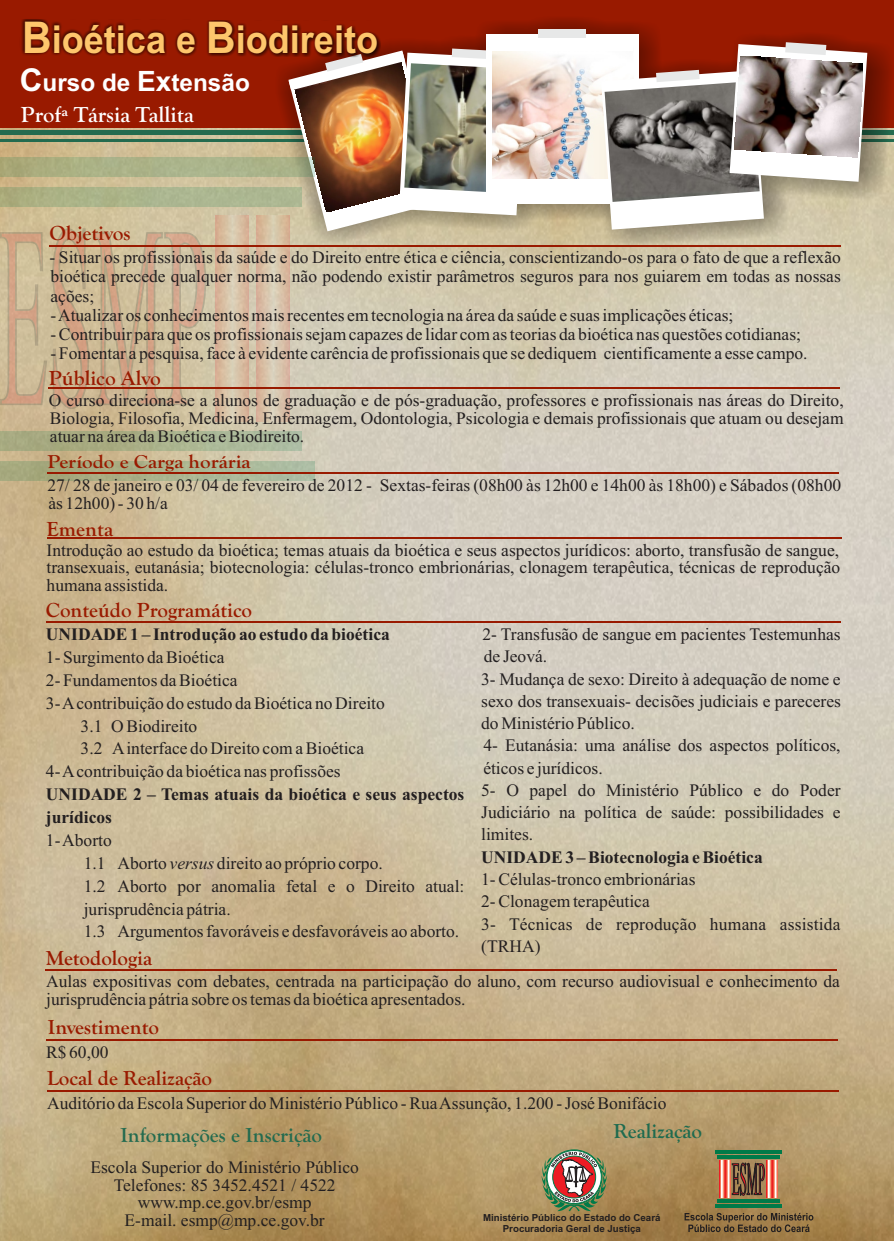
<style>
.page{position:relative;width:894px;height:1241px;background:#fff}
.page>*{position:absolute;margin:0;border:0;box-sizing:border-box;transform-origin:0 0}
.t1{font:700 38.5px "Arial";color:#fec66c;scale:.94 1}
.t2{font:700 24.32px "Arial";color:#fff}
.t3{font:700 22.57px "Goudy Old Style T";color:#fff}
.t4{font:700 21px "Goudy Old Style T";color:#991a00}
.t5{font:700 21px "Goudy Old Style T";color:#246b4f}
.t6{font:700 21px "Goudy Old Style T";color:#1f6b4f}
.t7{font:700 19.25px "Goudy Old Style T";color:#991a00;scale:1.09 1}
.t8{font:17.5px/22.2px "Times New Roman";color:#231f20}
.t9{font:700 17.5px/22.9px "Times New Roman";color:#231f20}
.t10{font:700 9.62px/10.8px "Arial";color:#231f20;text-align:center}
.s1{font-size:43.75px}
.s2{font-size:31.5px}
.s3{font-size:28px}
.s4{font-style:italic}
</style>
<div class="page">
<img style="left:0;top:250px;width:893px;height:990px">
<div style="left:0;top:0;width:893px;height:127px;background:#991a00"></div>
<svg style="left:525px;top:14px;width:369px;height:236px"></svg>
<div style="left:486px;top:34px;width:153px;height:169px;background:#fff"></div>
<img style="left:525px;top:54px;width:76px;height:125px">
<div style="left:537px;top:29px;width:48px;height:9px;background:#e7e8e8"></div>
<svg style="left:601px;top:42px;width:266px;height:187px"></svg>
<svg style="left:541px;top:1151px;width:66px;height:74px;background:#9c876a"></svg>
<svg style="left:719px;top:1160px;width:2px;height:37px"></svg>
<svg style="left:721px;top:1160px;width:3px;height:37px"></svg>
<svg style="left:725px;top:1160px;width:3px;height:37px"></svg>
<svg style="left:728px;top:1160px;width:2px;height:37px"></svg>
<svg style="left:766px;top:1160px;width:2px;height:37px"></svg>
<svg style="left:768px;top:1160px;width:3px;height:37px"></svg>
<svg style="left:772px;top:1160px;width:3px;height:37px"></svg>
<svg style="left:775px;top:1160px;width:2px;height:37px"></svg>
<svg style="left:732px;top:1162px;width:32px;height:33px"></svg>
<svg style="left:715px;top:1149px;width:66px;height:4px"></svg>
<hr style="left:717px;top:1155px;width:62px;height:3px;background:#007a48">
<hr style="left:715px;top:1204px;width:66px;height:3px;background:#007a48">
<hr style="left:717px;top:1199px;width:62px;height:3px;background:#007a48">
<svg style="left:684px;top:1212px;width:129px;height:19px;background:#7e643e"></svg>
<svg style="left:216px;top:410px;width:16px;height:11px"></svg>
<svg style="left:232px;top:410px;width:16px;height:11px"></svg>
<svg style="left:257px;top:410px;width:16px;height:11px"></svg>
<svg style="left:273px;top:410px;width:16px;height:11px"></svg>
<div style="left:0;top:461px;width:314px;height:19px;background:#007a48;opacity:.18"></div>
<div style="left:0;top:431px;width:301px;height:19px;background:#007a48;opacity:.18"></div>
<svg style="left:0;top:19px;width:525px;height:391px"></svg>
<hr style="left:50px;top:245px;width:791px;height:1px;background:#991a00">
<hr style="left:49px;top:387px;width:791px;height:2px;background:#991a00">
<hr style="left:47px;top:537px;width:794px;height:2px;background:#991a00">
<hr style="left:47px;top:472px;width:791px;height:2px;background:#991a00">
<hr style="left:46px;top:969px;width:791px;height:1px;background:#991a00">
<hr style="left:47px;top:1090px;width:791px;height:1px;background:#991a00">
<hr style="left:46px;top:1039px;width:791px;height:1px;background:#991a00">
<hr style="left:46px;top:621px;width:794px;height:1px;background:#991a00">
<h1 class="t1" style="left:22px;top:24px;width:380px"><span class="s1">B</span>ioética e <span class="s1">B</span>iodireito</h1>
<h2 class="t2" style="left:20px;top:73px;width:231px"><span class="s2">C</span>urso de <span class="s3">Ex</span>tensão</h2>
<p class="t3" style="left:21px;top:101px;width:174px">Profª Társia Tallita</p>
<p class="t4" style="left:50px;top:221px;width:83px">Objetivos</p>
<p class="t8" style="left:50px;top:249px;width:792px;line-height:19.1px;text-align:justify">- Situar os profissionais da saúde e do Direito entre ética e ciência, conscientizando-os para o fato de que a reflexão bioética precede qualquer norma, não podendo existir parâmetros seguros para nos guiarem em todas as nossas ações;</p>
<p class="t8" style="left:51px;top:305px;width:684px">- Atualizar os conhecimentos mais recentes em tecnologia na área da saúde e suas implicações éticas;</p>
<p class="t8" style="left:51px;top:324px;width:752px">- Contribuir para que os profissionais sejam capazes de lidar com as teorias da bioética nas questões cotidianas;</p>
<p class="t8" style="left:51px;top:343px;width:758px">- Fomentar a pesquisa, face à evidente carência de profissionais que se dediquem cientificamente a esse campo.</p>
<p class="t4" style="left:49px;top:366px;width:114px">Público Alvo</p>
<p class="t8" style="left:49px;top:392px;width:796px;line-height:18.2px;text-align:justify">O curso direciona-se a alunos de graduação e de pós-graduação, professores e profissionais nas áreas do Direito, Biologia, Filosofia, Medicina, Enfermagem, Odontologia, Psicologia e demais profissionais que atuam ou desejam atuar na área da Bioética e Biodireito.</p>
<p class="t7" style="left:47px;top:450px;width:188px">Período e Carga horária</p>
<p class="t8" style="left:47px;top:478px;width:795px;line-height:18.2px">27/ 28 de janeiro e 03/ 04 de fevereiro de 2012 - Sextas-feiras (08h00 às 12h00 e 14h00 às 18h00) e Sábados (08h00 às 12h00) - 30 h/a</p>
<p class="t4" style="left:47px;top:516px;width:68px">Ementa</p>
<p class="t8" style="left:47px;top:543px;width:795px;line-height:17.2px;text-align:justify">Introdução ao estudo da bioética; temas atuais da bioética e seus aspectos jurídicos: aborto, transfusão de sangue, transexuais, eutanásia; biotecnologia: células-tronco embrionárias, clonagem terapêutica, técnicas de reprodução humana assistida.</p>
<p class="t4" style="left:46px;top:598px;width:208px">Conteúdo Programático</p>
<p class="t9" style="left:46px;top:624px;width:345px">UNIDADE 1 – Introdução ao estudo da bioética</p>
<p class="t8" style="left:46px;top:647px;width:180px">1- Surgimento da Bioética</p>
<p class="t8" style="left:46px;top:670px;width:193px">2- Fundamentos da Bioética</p>
<p class="t8" style="left:46px;top:693px;width:340px">3- Acontribuição do estudo da Bioética no Direito</p>
<p class="t8" style="left:81px;top:716px;width:118px">3.1 O Biodireito</p>
<p class="t8" style="left:81px;top:739px;width:285px">3.2 Ainterface do Direito com a Bioética</p>
<p class="t8" style="left:46px;top:761px;width:296px">4- Acontribuição da bioética nas profissões</p>
<p class="t9" style="left:46px;top:784px;width:420px">UNIDADE 2 – Temas atuais da bioética e seus aspectos jurídicos</p>
<p class="t8" style="left:84px;top:830px;width:382px;line-height:22.9px;text-indent:-38px">1- Aborto<br>1.1 Aborto <span class="s4">versus</span> direito ao próprio corpo.<br>1.2 Aborto por anomalia fetal e o Direito atual: jurisprudência pátria.<br>1.3 Argumentos favoráveis e desfavoráveis ao aborto.</p>
<p class="t8" style="left:481px;top:624px;width:361px">2- Transfusão de sangue em pacientes Testemunhas de Jeová.<br>3- Mudança de sexo: Direito à adequação de nome e sexo dos transexuais- decisões judiciais e pareceres do Ministério Público.<br>4- Eutanásia: uma análise dos aspectos políticos, éticos e jurídicos.<br>5- O papel do Ministério Público e do Poder Judiciário na política de saúde: possibilidades e limites.</p>
<p class="t9" style="left:481px;top:847px;width:283px">UNIDADE 3 – Biotecnologia e Bioética</p>
<p class="t8" style="left:481px;top:869px;width:361px">1- Células-tronco embrionárias<br>2- Clonagem terapêutica<br>3- Técnicas de reprodução humana assistida (TRHA)</p>
<p class="t4" style="left:46px;top:946px;width:108px">Metodologia</p>
<p class="t8" style="left:46px;top:974px;width:795px;line-height:17.3px">Aulas expositivas com debates, centrada na participação do aluno, com recurso audiovisual e conhecimento da jurisprudência pátria sobre os temas da bioética apresentados.</p>
<p class="t4" style="left:48px;top:1014px;width:113px">Investimento</p>
<p class="t8" style="left:46px;top:1042px;width:64px">R$ 60,00</p>
<p class="t4" style="left:47px;top:1066px;width:167px">Local de Realização</p>
<p class="t8" style="left:47px;top:1093px;width:621px">Auditório da Escola Superior do Ministério Público - Rua Assunção, 1.200 - José Bonifácio</p>
<p class="t5" style="left:120px;top:1123px;width:203px">Informações e Inscrição</p>
<p class="t8" style="left:90px;top:1159px;width:270px;line-height:17.5px;text-align:center">Escola Superior do Ministério Público<br>Telefones: 85 3452.4521 / 4522</p>
<p class="t8" style="left:124px;top:1210px;width:202px">E-mail. esmp@mp.ce.gov.br</p>
<p class="t8" style="left:138px;top:1192px;width:175px">www.mp.ce.gov.br/esmp</p>
<p class="t6" style="left:613px;top:1119px;width:90px">Realização</p>
<p class="t10" style="left:483px;top:1213px;width:179px">Ministério Público do Estado do Ceará<br>Procuradoria Geral de Justiça</p>
</div>
